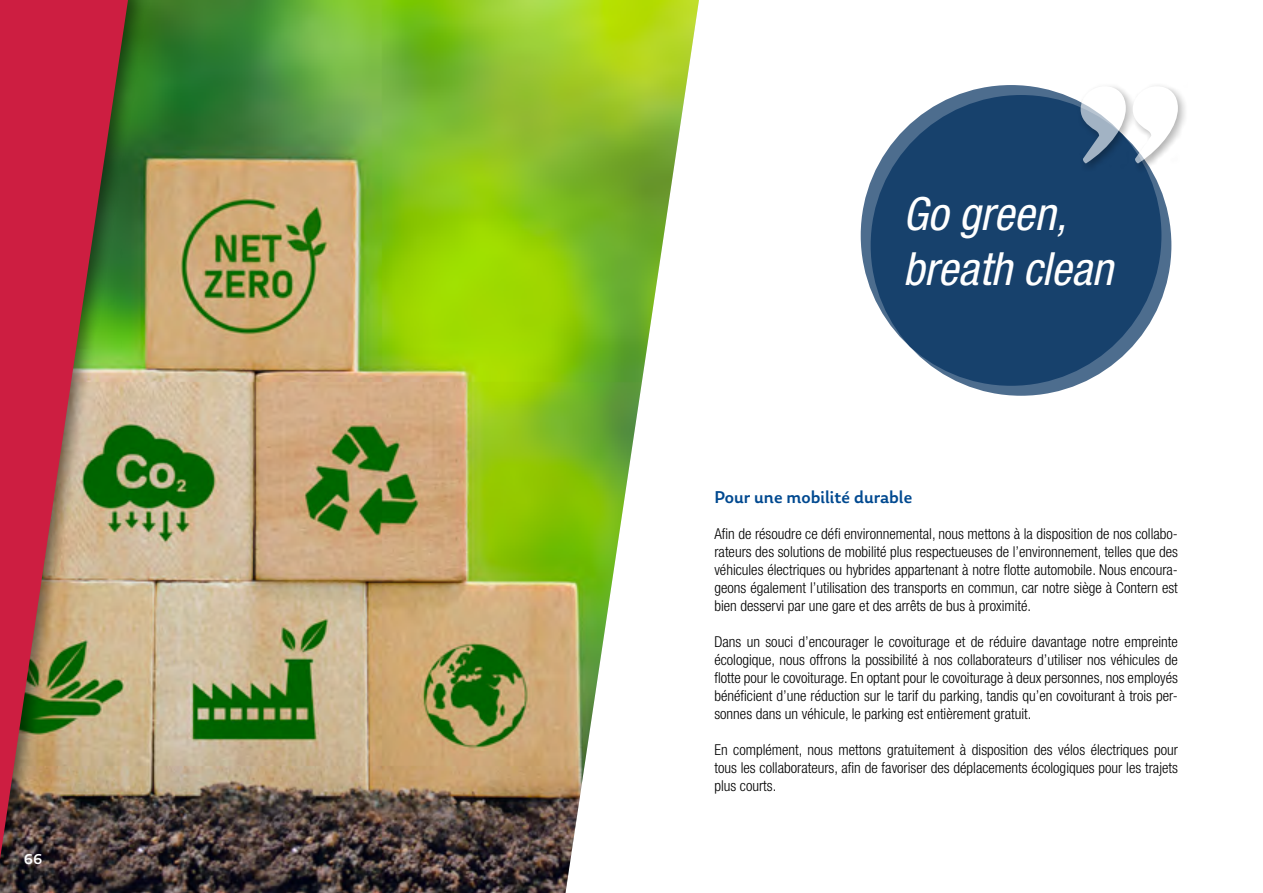
<style>
.page{position:relative;width:1263px;height:893px;background:#fff}
.page>*{position:absolute;margin:0;border:0;box-sizing:border-box;transform-origin:0 0}
.t1{font:italic condensed 45.75px/55.1px "Helvetica Neue LT Pro";color:#fff}
.t2{font:500 18px "Laca";color:#004990}
.t3{font:300 condensed 15px/18px "Helvetica Neue LT Pro";color:#000;text-align:justify}
.t4{font:500 15px "Laca";color:#fff}
</style>
<div class="page">
<img style="left:150px;top:0;width:549px;height:893px">
<div style="left:0;top:0;width:150px;height:893px;background:#000;opacity:.5"></div>
<img style="left:0;top:0;width:128px;height:859px">
<svg style="left:861px;top:85px;width:300px;height:301px;fill:#4d6d8e"></svg>
<div style="left:871px;top:95px;width:300px;height:301px;background:#17416c;border-radius:50%"></div>
<div style="left:1076px;top:82px;width:111px;height:92px;background:#000;opacity:.5"></div>
<svg style="left:1080px;top:86px;width:98px;height:77px"></svg>
<p class="t4" style="left:24px;top:851px;width:20px">66</p>
<h1 class="t1" style="left:903px;top:187px;width:211px">Go green, breath clean</h1>
<p class="t2" style="left:714px;top:487px;width:199px">Pour une mobilité durable</p>
<p class="t3" style="left:714px;top:524px;width:465px">Afin de résoudre ce défi environnemental, nous mettons à la disposition de nos collabo&shy;rateurs des solutions de mobilité plus respectueuses de l’environnement, telles que des véhicules électriques ou hybrides appartenant à notre flotte automobile. Nous encoura&shy;geons également l’utilisation des transports en commun, car notre siège à Contern est bien desservi par une gare et des arrêts de bus à proximité.</p>
<p class="t3" style="left:714px;top:632px;width:465px">Dans un souci d’encourager le covoiturage et de réduire davantage notre empreinte écologique, nous offrons la possibilité à nos collaborateurs d’utiliser nos véhicules de flotte pour le covoiturage. En optant pour le covoiturage à deux personnes, nos employés bénéficient d’une réduction sur le tarif du parking, tandis qu’en covoiturant à trois per&shy;sonnes dans un véhicule, le parking est entièrement gratuit.</p>
<p class="t3" style="left:714px;top:740px;width:465px">En complément, nous mettons gratuitement à disposition des vélos électriques pour tous les collaborateurs, afin de favoriser des déplacements écologiques pour les trajets plus courts.</p>
</div>
